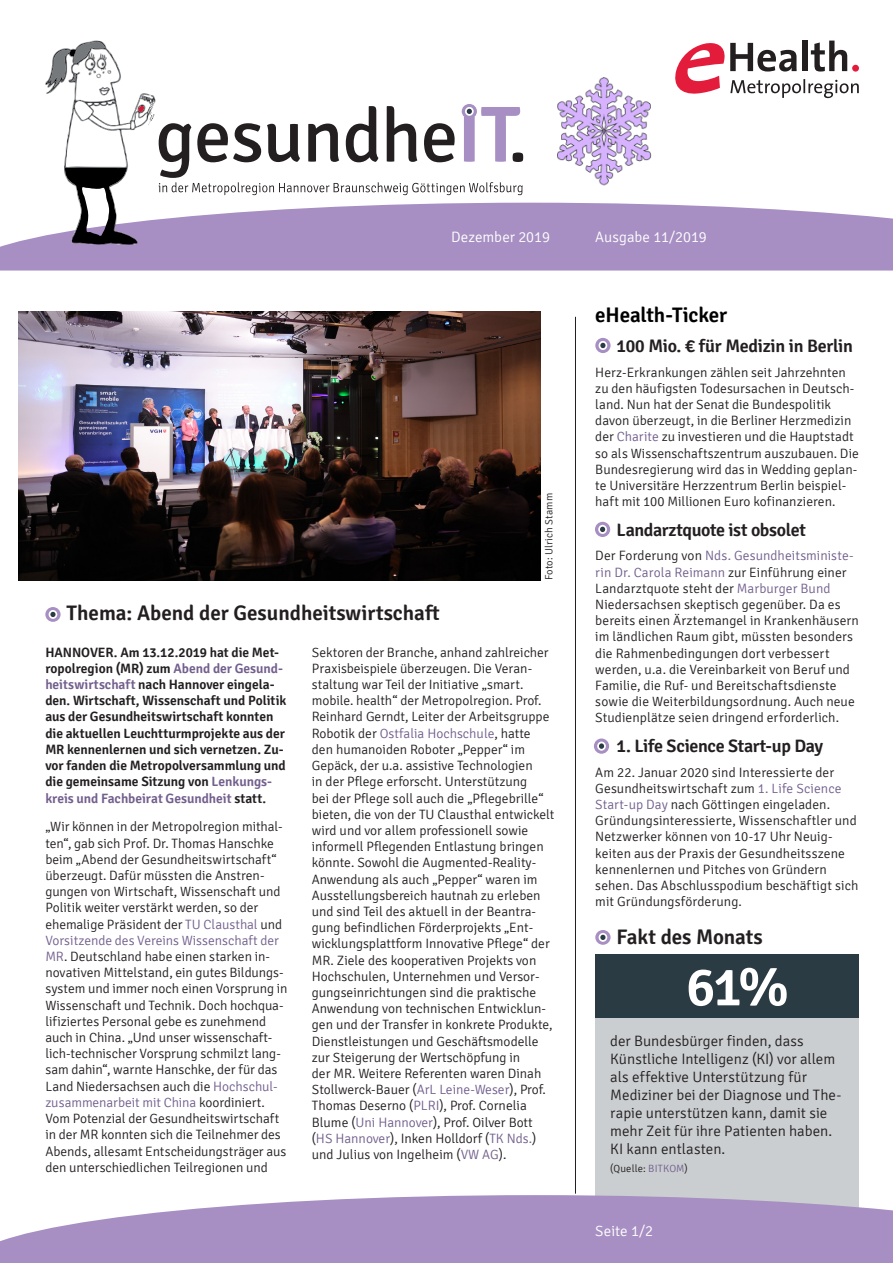
<style>
.page{position:relative;width:893px;height:1263px;background:#fff}
.page>*{position:absolute;margin:0;border:0;box-sizing:border-box;transform-origin:0 0}
.t1{font:600 54px "Signika";color:#fff}
.t2{font:600 21px "Signika";color:#231f20}
.t3{font:600 21px "Signika";letter-spacing:-.01em;color:#000}
.Überschrift{font:600 18px "Signika";letter-spacing:-.02em;color:#231f20}
.t4{font:300 15px/18px "Signika";color:#231f20}
.t5{font:300 15px "Signika";color:#fff}
.t6{font:300 13.5px/16.2px "Signika";color:#231f20}
.t7{font:600 13.5px/16.2px "Signika";letter-spacing:-.005em;color:#231f20}
.t8{font:300 10.5px "Signika";letter-spacing:.015em;color:#231f20}
.s1{color:#725f8d}
</style>
<div class="page">
<div style="left:595px;top:1018px;width:264px;height:213px;background:#caced0"></div>
<div style="left:595px;top:954px;width:264px;height:64px;background:#2b3b44"></div>
<svg style="left:0;top:203px;width:893px;height:68px;background:#af99c8"></svg>
<svg style="left:0;top:1195px;width:893px;height:68px;background:#b29dca"></svg>
<svg style="left:45px;top:40px;width:478px;height:206px"></svg>
<svg style="left:675px;top:41px;width:184px;height:57px"></svg>
<hr style="left:575px;top:317px;width:1px;height:876px;background:#231f20">
<svg style="left:45px;top:607px;width:16px;height:15px"></svg>
<svg style="left:595px;top:338px;width:16px;height:15px"></svg>
<svg style="left:595px;top:522px;width:15px;height:15px"></svg>
<svg style="left:595px;top:930px;width:16px;height:15px"></svg>
<svg style="left:594px;top:738px;width:15px;height:16px"></svg>
<img style="left:18px;top:311px;width:522px;height:269px">
<img style="left:557px;top:77px;width:95px;height:109px">
<p class="t5" style="left:451px;top:229px;width:100px">Dezember 2019</p>
<p class="t5" style="left:595px;top:229px;width:113px">Ausgabe 11/2019</p>
<p class="t2" style="left:67px;top:601px;width:375px">Thema: Abend der Gesundheitswirtschaft</p>
<p class="t8" style="left:543px;top:580px;width:89px;rotate:-90deg">Foto: Ulrich Stamm</p>
<p class="t7" style="left:45px;top:644px;width:243px">HANNOVER. Am 13.12.2019 hat die Met&shy;ropolregion (MR) zum <span class="s1">Abend der Gesund&shy;heitswirtschaft</span> nach Hannover eingela&shy;den. Wirtschaft, Wissenschaft und Politik aus der Gesundheitswirtschaft konnten die aktuellen Leuchtturmprojekte aus der MR kennenlernen und sich vernetzen. Zu&shy;vor fanden die Metropolversammlung und die gemeinsame Sitzung von <span class="s1">Lenkungs&shy;kreis und Fachbeirat Gesundheit</span> statt.</p>
<p class="t6" style="left:45px;top:819px;width:244px">„Wir können in der Metropolregion mithal&shy;ten“, gab sich Prof. Dr. Thomas Hanschke beim „Abend der Gesundheitswirtschaft“ überzeugt. Dafür müssten die Anstren&shy;gungen von Wirtschaft, Wissenschaft und Politik weiter verstärkt werden, so der ehemalige Präsident der <span class="s1">TU Clausthal</span> und <span class="s1">Vorsitzende des Vereins Wissenschaft der MR</span>. Deutschland habe einen starken in&shy;novativen Mittelstand, ein gutes Bildungs&shy;system und immer noch einen Vorsprung in Wissenschaft und Technik. Doch hochqua&shy;lifiziertes Personal gebe es zunehmend auch in China. „Und unser wissenschaft&shy;lich-technischer Vorsprung schmilzt lang&shy;sam dahin“, warnte Hanschke, der für das Land Niedersachsen auch die <span class="s1">Hochschul&shy;zusammenarbeit mit China</span> koordiniert.<br>Vom Potenzial der Gesundheitswirtschaft in der MR konnten sich die Teilnehmer des Abends, allesamt Entscheidungsträger aus den unterschiedlichen Teilregionen und</p>
<p class="t6" style="left:312px;top:644px;width:244px">Sektoren der Branche, anhand zahlreicher Praxisbeispiele überzeugen. Die Veran&shy;staltung war Teil der Initiative „smart. mobile. health“ der Metropolregion. Prof.<br>Reinhard Gerndt, Leiter der Arbeitsgruppe Robotik der <span class="s1">Ostfalia Hochschule</span>, hatte den humanoiden Roboter „Pepper“ im Gepäck, der u.a. assistive Technologien<br>in der Pflege erforscht. Unterstützung<br>bei der Pflege soll auch die „Pflegebrille“ bieten, die von der TU Clausthal entwickelt wird und vor allem professionell sowie informell Pflegenden Entlastung bringen könnte. Sowohl die Augmented-Reality-Anwendung als auch „Pepper“ waren im Ausstellungsbereich hautnah zu erleben und sind Teil des aktuell in der Beantra&shy;gung befindlichen Förderprojekts „Ent&shy;wicklungsplattform Innovative Pflege“ der MR. Ziele des kooperativen Projekts von Hochschulen, Unternehmen und Versor&shy;gungseinrichtungen sind die praktische Anwendung von technischen Entwicklun&shy;gen und der Transfer in konkrete Produkte, Dienstleistungen und Geschäftsmodelle zur Steigerung der Wertschöpfung in<br>der MR. Weitere Referenten waren Dinah Stollwerck-Bauer (<span class="s1">ArL Leine-Weser</span>), Prof.<br>Thomas Deserno (<span class="s1">PLRI</span>), Prof. Cornelia Blume (<span class="s1">Uni Hannover</span>), Prof. Oilver Bott (<span class="s1">HS Hannover</span>), Inken Holldorf (<span class="s1">TK Nds.</span>) und Julius von Ingelheim (<span class="s1">VW AG</span>).</p>
<p class="t3" style="left:595px;top:303px;width:133px">eHealth-Ticker</p>
<p class="Überschrift" style="left:617px;top:335px;width:238px">100 Mio. € für Medizin in Berlin</p>
<p class="t6" style="left:595px;top:364px;width:265px">Herz-Erkrankungen zählen seit Jahrzehnten zu den häufigsten Todesursachen in Deutsch&shy;land. Nun hat der Senat die Bundespolitik davon überzeugt, in die Berliner Herzmedizin der <span class="s1">Charite</span> zu investieren und die Hauptstadt so als Wissenschaftszentrum auszubauen. Die Bundesregierung wird das in Wedding geplan&shy;te Universitäre Herzzentrum Berlin beispiel&shy;haft mit 100 Millionen Euro kofinanzieren.</p>
<p class="Überschrift" style="left:617px;top:519px;width:191px">Landarztquote ist obsolet</p>
<p class="t6" style="left:595px;top:548px;width:265px">Der Forderung von <span class="s1">Nds. Gesundheitsministe&shy;rin Dr. Carola Reimann</span> zur Einführung einer Landarztquote steht der <span class="s1">Marburger Bund </span>Niedersachsen skeptisch gegenüber. Da es bereits einen Ärztemangel in Krankenhäusern im ländlichen Raum gibt, müssten besonders die Rahmenbedingungen dort verbessert werden, u.a. die Vereinbarkeit von Beruf und Familie, die Ruf- und Bereitschaftsdienste sowie die Weiterbildungsordnung. Auch neue Studienplätze seien dringend erforderlich.</p>
<p class="Überschrift" style="left:617px;top:735px;width:208px">1. Life Science Start-up Day</p>
<p class="t6" style="left:595px;top:764px;width:265px">Am 22. Januar 2020 sind Interessierte der Gesundheitswirtschaft zum <span class="s1">1. Life Science Start-up Day</span> nach Göttingen eingeladen.<br>Gründungsinteressierte, Wissenschaftler und Netzwerker können von 10-17 Uhr Neuig&shy;keiten aus der Praxis der Gesundheitsszene kennenlernen und Pitches von Gründern sehen. Das Abschlusspodium beschäftigt sich mit Gründungsförderung.</p>
<p class="t2" style="left:617px;top:925px;width:148px">Fakt des Monats</p>
<p class="t1" style="left:686px;top:955px;width:104px">61%</p>
<p class="t4" style="left:610px;top:1032px;width:233px">der Bundesbürger finden, dass<br>Künstliche Intelligenz (KI) vor allem als effektive Unterstützung für<br>Mediziner bei der Diagnose und The&shy;rapie unterstützen kann, damit sie mehr Zeit für ihre Patienten haben.<br>KI kann entlasten.</p>
<p class="t8" style="left:610px;top:1163px;width:79px">(Quelle: <span class="s1">BITKOM</span>)</p>
<p class="t5" style="left:595px;top:1222px;width:59px">Seite 1/2</p>
</div>
